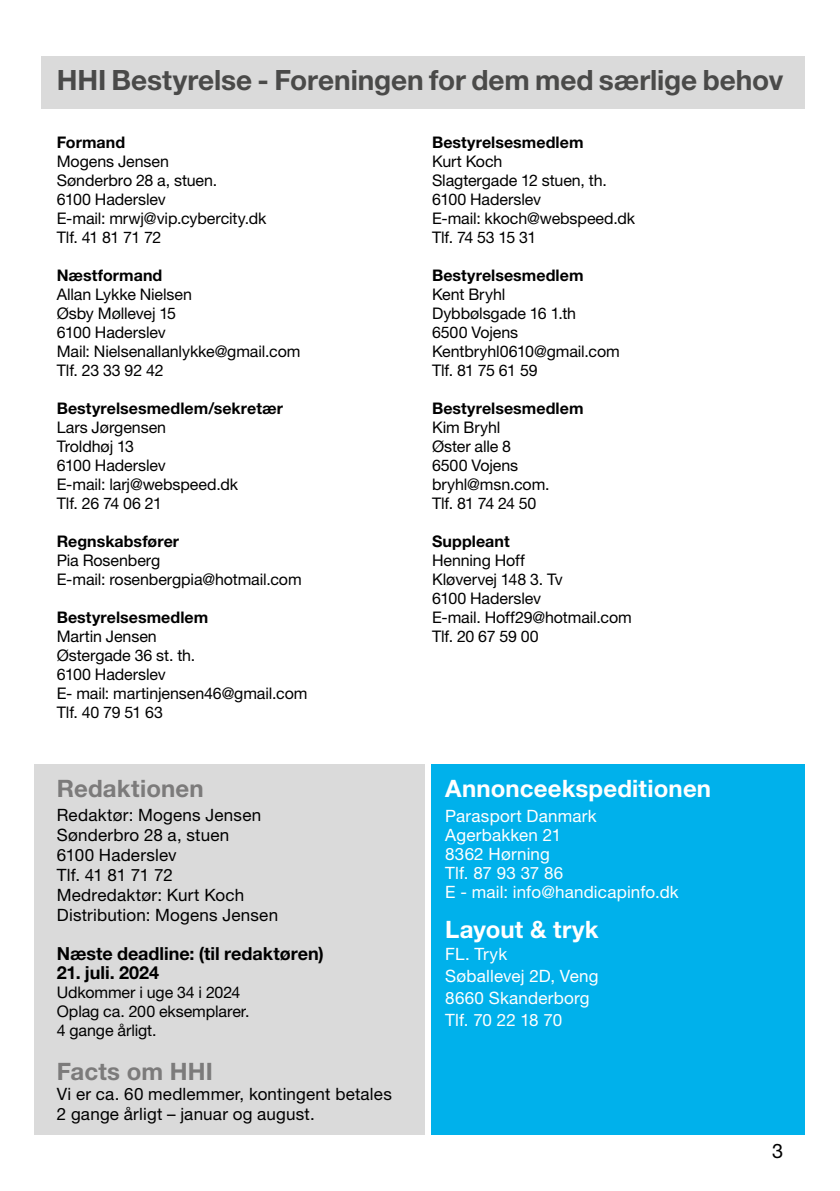
<style>
.page{position:relative;width:840px;height:1191px;background:#fff}
.page>*{position:absolute;margin:0;border:0;box-sizing:border-box;transform-origin:0 0}
.t1{font:700 28px "Helvetica Neue LT Std";letter-spacing:-.005em;color:#4a4a49}
.t2{font:700 24px "Helvetica Neue LT Std";letter-spacing:.005em;color:#fff}
.t3{font:700 24px "Helvetica Neue LT Std";letter-spacing:.005em;color:#7c7b7b}
.t4{font:20px "Helvetica Neue LT Std";color:#000}
.t5{font:700 18px "Helvetica Neue LT Std";color:#000}
.t6{font:17px/20px "Helvetica Neue LT Std";letter-spacing:.01em;color:#000}
.t7{font:17px/19px "Helvetica Neue LT Std";letter-spacing:.01em;color:#fff}
.t8{font:16px/19px "Helvetica Neue LT Std";letter-spacing:-.005em;color:#000}
.t9{font:700 16px "Helvetica Neue LT Std";letter-spacing:.005em;color:#000}
</style>
<div class="page">
<div style="left:42px;top:57px;width:762px;height:52px;background:#dadada"></div>
<div style="left:34px;top:764px;width:390px;height:370px;background:#dadada"></div>
<div style="left:431px;top:764px;width:373px;height:370px;background:#00b1eb"></div>
<h1 class="t1" style="left:57px;top:63px;width:727px">HHI Bestyrelse - Foreningen for dem med særlige behov</h1>
<p class="t9" style="left:57px;top:132px;width:70px">Formand</p>
<p class="t8" style="left:57px;top:152px;width:211px">Mogens Jensen<br>Sønderbro 28 a, stuen.<br>6100 Haderslev<br>E-mail: mrwj@vip.cybercity.dk<br>Tlf. 41 81 71 72</p>
<p class="t9" style="left:57px;top:265px;width:107px">Næstformand</p>
<p class="t8" style="left:57px;top:285px;width:245px">Allan Lykke Nielsen<br>Øsby Møllevej 15<br>6100 Haderslev<br>Mail: Nielsenallanlykke@gmail.com<br>Tlf. 23 33 92 42</p>
<p class="t9" style="left:57px;top:398px;width:227px">Bestyrelsesmedlem/sekretær</p>
<p class="t8" style="left:57px;top:418px;width:183px">Lars Jørgensen<br>Troldhøj 13<br>6100 Haderslev<br>E-mail: larj@webspeed.dk<br>Tlf. 26 74 06 21</p>
<p class="t9" style="left:57px;top:531px;width:124px">Regnskabsfører</p>
<p class="t8" style="left:57px;top:551px;width:246px">Pia Rosenberg<br>E-mail: rosenbergpia@hotmail.com</p>
<p class="t9" style="left:57px;top:607px;width:153px">Bestyrelsesmedlem</p>
<p class="t8" style="left:57px;top:627px;width:252px">Martin Jensen<br>Østergade 36 st. th.<br>6100 Haderslev<br>E- mail: martinjensen46@gmail.com<br>Tlf. 40 79 51 63</p>
<p class="t9" style="left:432px;top:132px;width:153px">Bestyrelsesmedlem</p>
<p class="t8" style="left:432px;top:151px;width:204px">Kurt Koch<br>Slagtergade 12 stuen, th.<br>6100 Haderslev<br>E-mail: kkoch@webspeed.dk<br>Tlf. 74 53 15 31</p>
<p class="t9" style="left:432px;top:265px;width:153px">Bestyrelsesmedlem</p>
<p class="t8" style="left:432px;top:284px;width:189px">Kent Bryhl<br>Dybbølsgade 16 1.th<br>6500 Vojens<br>Kentbryhl0610@gmail.com<br>Tlf. 81 75 61 59</p>
<p class="t9" style="left:432px;top:398px;width:153px">Bestyrelsesmedlem</p>
<p class="t8" style="left:432px;top:417px;width:119px">Kim Bryhl<br>Øster alle 8<br>6500 Vojens bryhl@msn.com.<br>Tlf. 81 74 24 50</p>
<p class="t9" style="left:432px;top:531px;width:79px">Suppleant</p>
<p class="t8" style="left:432px;top:550px;width:201px">Henning Hoff<br>Kløvervej 148 3. Tv<br>6100 Haderslev<br>E-mail. Hoff29@hotmail.com<br>Tlf. 20 67 59 00</p>
<h2 class="t3" style="left:57px;top:773px;width:148px">Redaktionen</h2>
<h2 class="t2" style="left:445px;top:773px;width:267px">Annonceekspeditionen</h2>
<p class="t6" style="left:57px;top:804px;width:223px">Redaktør: Mogens Jensen<br>Sønderbro 28 a, stuen<br>6100 Haderslev<br>Tlf. 41 81 71 72<br>Medredaktør: Kurt Koch<br>Distribution: Mogens Jensen</p>
<p class="t5" style="left:57px;top:942px;width:268px">Næste deadline: (til redaktøren)</p>
<p class="t5" style="left:57px;top:961px;width:104px">21. juli. 2024</p>
<p class="t8" style="left:57px;top:982px;width:194px">Udkommer i uge 34 i 2024<br>Oplag ca. 200 eksemplarer.<br>4 gange årligt.</p>
<h2 class="t3" style="left:57px;top:1056px;width:157px">Facts om HHI</h2>
<p class="t6" style="left:57px;top:1083px;width:336px">Vi er ca. 60 medlemmer, kontingent betales<br>2 gange årligt – januar og august.</p>
<p class="t7" style="left:445px;top:806px;width:235px">Parasport Danmark<br>Agerbakken 21<br>8362 Hørning<br>Tlf. 87 93 37 86<br>E - mail: info@handicapinfo.dk</p>
<h2 class="t2" style="left:445px;top:914px;width:155px">Layout &amp; tryk</h2>
<p class="t7" style="left:445px;top:942px;width:155px;line-height:22px">FL. Tryk<br>Søballevej 2D, Veng<br>8660 Skanderborg<br>Tlf. 70 22 18 70</p>
<p class="t4" style="left:771px;top:1139px;width:13px">3</p>
</div>
